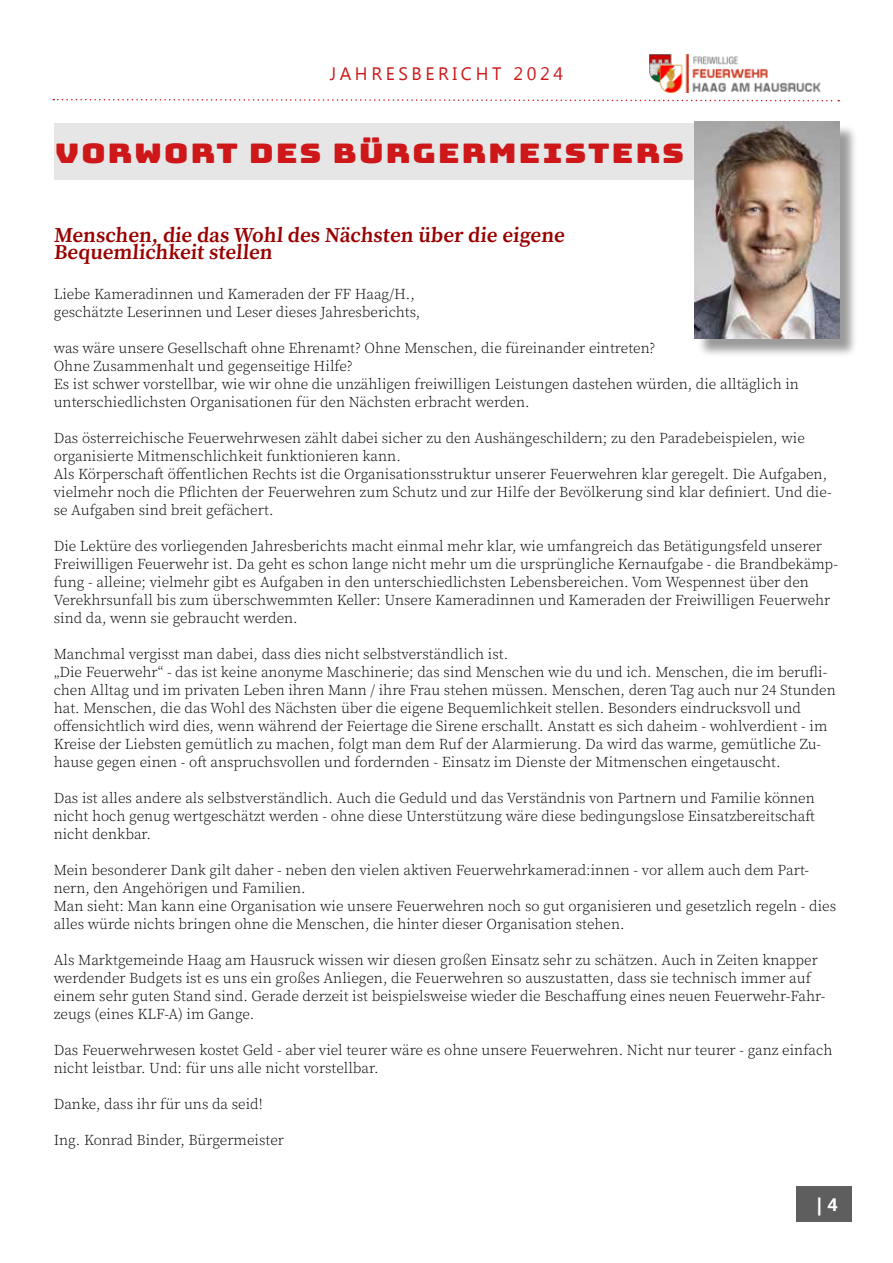
<style>
.page{position:relative;width:893px;height:1263px;background:#fff}
.page>*{position:absolute;margin:0;border:0;box-sizing:border-box;transform-origin:0 0}
.t1{font:27px "Bungee";letter-spacing:.05em;color:#cd1719;scale:1.25 1}
.t2{font:600 21px/16.5px "Source Serif Pro";color:#900}
.t3{font:18px "Myanmar Text";letter-spacing:.2em;color:#cd1719}
.t4{font:700 18px "Myanmar Text";color:#fff}
.t5{font:300 15px/18px "Source Serif Pro";color:#000}
</style>
<div class="page">
<div style="left:797px;top:1185px;width:55px;height:36px;background:#5e5e5e"></div>
<svg style="left:53px;top:98px;width:786px;height:4px"></svg>
<img style="left:649px;top:54px;width:172px;height:38px">
<div style="left:697px;top:124px;width:161px;height:233px;background:#000;opacity:.4"></div>
<img style="left:695px;top:122px;width:144px;height:217px">
<div style="left:55px;top:123px;width:639px;height:56px;background:#e6e6e6"></div>
<p class="t3" style="left:330px;top:64px;width:235px">JAHRESBERICHT 2024</p>
<h1 class="t1" style="left:55px;top:138px;width:505px">VORWORT DES BÜRGERMEISTERS</h1>
<h2 class="t2" style="left:54px;top:227px;width:514px">Menschen, die das Wohl des Nächsten über die eigene<br>Bequemlichkeit stellen</h2>
<p class="t5" style="left:54px;top:285px;width:368px">Liebe Kameradinnen und Kameraden der FF Haag/H., geschätzte Leserinnen und Leser dieses Jahresberichts,</p>
<p class="t5" style="left:54px;top:339px;width:747px">was wäre unsere Gesellschaft ohne Ehrenamt? Ohne Menschen, die füreinander eintreten?<br>Ohne Zusammenhalt und gegenseitige Hilfe?<br>Es ist schwer vorstellbar, wie wir ohne die unzähligen freiwilligen Leistungen dastehen würden, die alltäglich in unterschiedlichsten Organisationen für den Nächsten erbracht werden.</p>
<p class="t5" style="left:54px;top:429px;width:779px">Das österreichische Feuerwehrwesen zählt dabei sicher zu den Aushängeschildern; zu den Paradebeispielen, wie organisierte Mitmenschlichkeit funktionieren kann.<br>Als Körperschaft öffentlichen Rechts ist die Organisationsstruktur unserer Feuerwehren klar geregelt. Die Aufgaben, vielmehr noch die Pflichten der Feuerwehren zum Schutz und zur Hilfe der Bevölkerung sind klar definiert. Und die&shy;se Aufgaben sind breit gefächert.</p>
<p class="t5" style="left:54px;top:537px;width:786px">Die Lektüre des vorliegenden Jahresberichts macht einmal mehr klar, wie umfangreich das Betätigungsfeld unserer Freiwilligen Feuerwehr ist. Da geht es schon lange nicht mehr um die ursprüngliche Kernaufgabe - die Brandbekämp&shy;fung - alleine; vielmehr gibt es Aufgaben in den unterschiedlichsten Lebensbereichen. Vom Wespennest über den Verekhrsunfall bis zum überschwemmten Keller: Unsere Kameradinnen und Kameraden der Freiwilligen Feuerwehr sind da, wenn sie gebraucht werden.</p>
<p class="t5" style="left:54px;top:645px;width:783px">Manchmal vergisst man dabei, dass dies nicht selbstverständlich ist.<br>„Die Feuerwehr“ - das ist keine anonyme Maschinerie; das sind Menschen wie du und ich. Menschen, die im berufli&shy;chen Alltag und im privaten Leben ihren Mann / ihre Frau stehen müssen. Menschen, deren Tag auch nur 24 Stunden hat. Menschen, die das Wohl des Nächsten über die eigene Bequemlichkeit stellen. Besonders eindrucksvoll und offensichtlich wird dies, wenn während der Feiertage die Sirene erschallt. Anstatt es sich daheim - wohlverdient - im Kreise der Liebsten gemütlich zu machen, folgt man dem Ruf der Alarmierung. Da wird das warme, gemütliche Zu&shy;hause gegen einen - oft anspruchsvollen und fordernden - Einsatz im Dienste der Mitmenschen eingetauscht.</p>
<p class="t5" style="left:54px;top:789px;width:763px;text-align:justify">Das ist alles andere als selbstverständlich. Auch die Geduld und das Verständnis von Partnern und Familie können nicht hoch genug wertgeschätzt werden - ohne diese Unterstützung wäre diese bedingungslose Einsatzbereitschaft nicht denkbar.</p>
<p class="t5" style="left:54px;top:861px;width:784px">Mein besonderer Dank gilt daher - neben den vielen aktiven Feuerwehrkamerad:innen - vor allem auch dem Part&shy;nern, den Angehörigen und Familien.<br>Man sieht: Man kann eine Organisation wie unsere Feuerwehren noch so gut organisieren und gesetzlich regeln - dies alles würde nichts bringen ohne die Menschen, die hinter dieser Organisation stehen.</p>
<p class="t5" style="left:54px;top:951px;width:773px">Als Marktgemeinde Haag am Hausruck wissen wir diesen großen Einsatz sehr zu schätzen. Auch in Zeiten knapper werdender Budgets ist es uns ein großes Anliegen, die Feuerwehren so auszustatten, dass sie technisch immer auf einem sehr guten Stand sind. Gerade derzeit ist beispielsweise wieder die Beschaffung eines neuen Feuerwehr-Fahr&shy;zeugs (eines KLF-A) im Gange.</p>
<p class="t5" style="left:54px;top:1041px;width:780px">Das Feuerwehrwesen kostet Geld - aber viel teurer wäre es ohne unsere Feuerwehren. Nicht nur teurer - ganz einfach nicht leistbar. Und: für uns alle nicht vorstellbar.</p>
<p class="t5" style="left:54px;top:1095px;width:211px">Danke, dass ihr für uns da seid!</p>
<p class="t5" style="left:54px;top:1131px;width:232px">Ing. Konrad Binder, Bürgermeister</p>
<p class="t4" style="left:816px;top:1194px;width:23px">| 4</p>
</div>
